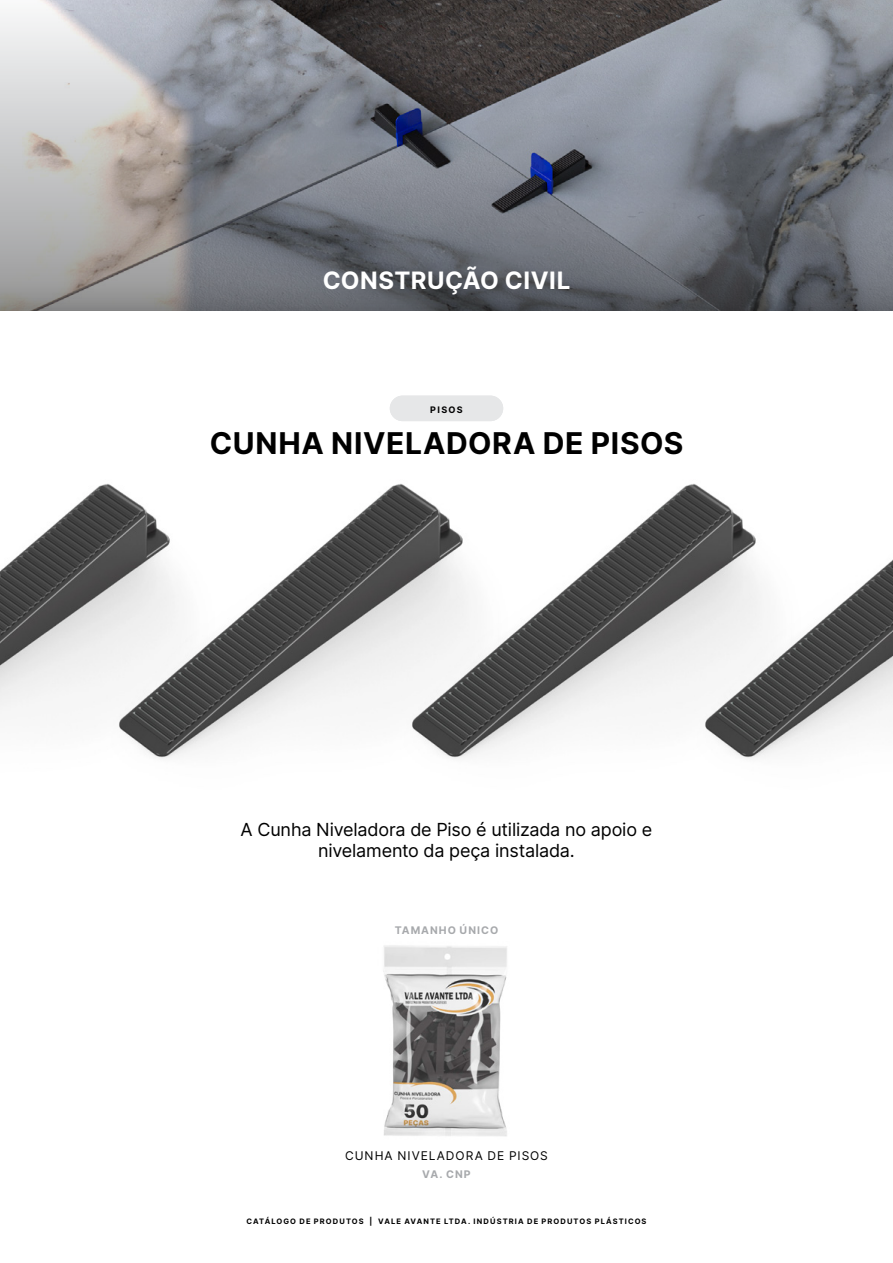
<style>
.page{position:relative;width:893px;height:1263px;background:#fff}
.page>*{position:absolute;margin:0;border:0;box-sizing:border-box;transform-origin:0 0}
.t1{font:700 30px "Inter";letter-spacing:.02em;color:#000}
.t2{font:700 24px "Inter";letter-spacing:.02em;color:#fff}
.t3{font:18px/21px "Inter";letter-spacing:-.01em;color:#000;text-align:center}
.t4{font:12px "Inter";letter-spacing:.085em;color:#000}
.t5{font:700 10.5px "Inter";letter-spacing:.095em;color:#a7a9ac}
.t6{font:700 9px "Inter";letter-spacing:.145em;color:#000}
.t7{font:700 7.5px "Inter";letter-spacing:.14em;color:#000}
</style>
<div class="page">
<img style="left:259px;top:530px;width:82px;height:193px">
<img style="left:845px;top:559px;width:48px;height:166px">
<img style="left:341px;top:395px;width:504px;height:364px">
<img style="left:0;top:483px;width:259px;height:276px">
<div style="left:390px;top:396px;width:113px;height:25px;background:#e6e7e8;border-radius:13px"></div>
<img style="left:383px;top:945px;width:124px;height:192px">
<svg style="left:0;top:0;width:893px;height:310px"></svg>
<h2 class="t2" style="left:323px;top:263px;width:249px">CONSTRUÇÃO CIVIL</h2>
<p class="t6" style="left:430px;top:403px;width:34px">PISOS</p>
<h1 class="t1" style="left:210px;top:422px;width:475px">CUNHA NIVELADORA DE PISOS</h1>
<p class="t3" style="left:241px;top:819px;width:413px">A Cunha Niveladora de Piso é utilizada no apoio e nivelamento da peça instalada.</p>
<p class="t5" style="left:395px;top:923px;width:105px">TAMANHO ÚNICO</p>
<p class="t4" style="left:345px;top:1147px;width:204px">CUNHA NIVELADORA DE PISOS</p>
<p class="t5" style="left:422px;top:1166px;width:50px">VA. CNP</p>
<p class="t7" style="left:246px;top:1216px;width:402px">CATÁLOGO DE PRODUTOS | VALE AVANTE LTDA. INDÚSTRIA DE PRODUTOS PLÁSTICOS</p>
</div>
